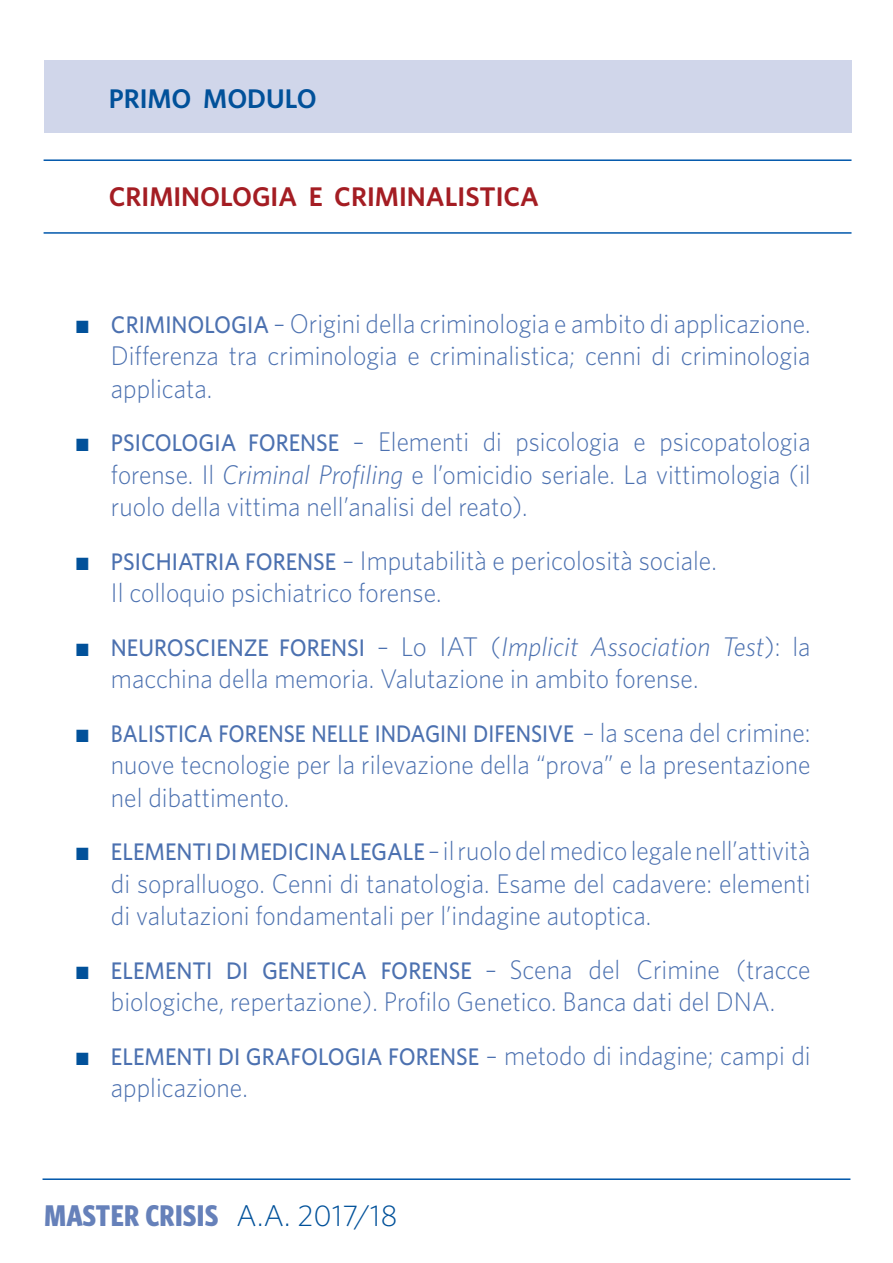
<style>
.page{position:relative;width:893px;height:1263px;background:#fff}
.page>*{position:absolute;margin:0;border:0;box-sizing:border-box;transform-origin:0 0}
.t1{font:700 30px "Whitney Condensed";letter-spacing:.01em;color:#6681ba}
.t2{font:300 27px/32.4px "Whitney";color:#4c71b0;scale:.95 1}
.t3{font:300 27px/32.4px "Whitney";color:#4c71b0;text-align:justify;scale:.94 1}
.t4{font:600 27px "Whitney";color:#a41d23}
.t5{font:600 27px "Whitney";color:#01519a}
.t6{font:500 24px "Whitney";color:#4c71b0;scale:.95 1}
.t7{font:500 24px "Whitney";color:#4c71b0;scale:.91 1}
.s1{font-family:"Times New Roman";font-weight:400;color:#01519a}
.s2{font-weight:500;font-size:24px}
.s3{font-style:italic}
.s4{font-family:"Times New Roman";font-weight:400;font-size:27px;color:#01519a}
.s5{font-weight:300;font-size:27px}
.s6{font-family:"Whitney";font-weight:300;color:#01519a}
</style>
<div class="page">
<hr style="left:43px;top:1178px;width:807px;height:2px;background:#0057ab">
<div style="left:44px;top:61px;width:807px;height:72px;background:#d0d6ea"></div>
<hr style="left:44px;top:159px;width:807px;height:2px;background:#0057ab">
<hr style="left:44px;top:232px;width:807px;height:2px;background:#0057ab">
<p class="t5" style="left:109px;top:82px;width:209px">PRIMO MODULO</p>
<p class="t4" style="left:109px;top:180px;width:432px">CRIMINOLOGIA E CRIMINALISTICA</p>
<p class="t2" style="left:111px;top:307px;width:738px;text-align:justify;text-indent:-36px"><span class="s1">■</span> <span class="s2">CRIMINOLOGIA</span> – Origini della criminologia e ambito di applicazione.<br>Differenza tra criminologia e criminalistica; cenni di criminologia applicata.</p>
<p class="t3" style="left:111px;top:425px;width:746px;text-indent:-36px"><span class="s1">■</span> <span class="s2">PSICOLOGIA FORENSE</span> – Elementi di psicologia e psicopatologia forense. Il <span class="s3">Criminal Profiling</span> e l’omicidio seriale. La vittimologia (il ruolo della vittima nell’analisi del reato).</p>
<p class="t2" style="left:111px;top:544px;width:639px;text-indent:-36px"><span class="s1">■</span> <span class="s2">PSICHIATRIA FORENSE</span> – Imputabilità e pericolosità sociale.<br>Il colloquio psichiatrico forense.</p>
<p class="t2" style="left:111px;top:630px;width:738px;text-indent:-36px"><span class="s1">■</span> <span class="s2">NEUROSCIENZE FORENSI</span> – Lo IAT (<span class="s3">Implicit Association Test</span>): la macchina della memoria. Valutazione in ambito forense.</p>
<p class="t7" style="left:75px;top:719px;width:810px"><span class="s4">■</span> BALISTICA FORENSE NELLE INDAGINI DIFENSIVE <span class="s5">– la scena del crimine:</span></p>
<p class="t2" style="left:111px;top:748px;width:738px">nuove tecnologie per la rilevazione della “prova” e la presentazione nel dibattimento.</p>
<p class="t2" style="left:111px;top:834px;width:738px;text-align:justify;text-indent:-36px"><span class="s1">■</span> <span class="s2">ELEMENTI DI MEDICINA LEGALE</span> – il ruolo del medico legale nell’attività di sopralluogo. Cenni di tanatologia. Esame del cadavere: elementi di valutazioni fondamentali per l’indagine autoptica.</p>
<p class="t6" style="left:75px;top:956px;width:776px"><span class="s4">■</span> ELEMENTI DI GENETICA FORENSE <span class="s5">– Scena del Crimine (tracce</span></p>
<p class="t2" style="left:111px;top:985px;width:701px">biologiche, repertazione). Profilo Genetico. Banca dati del DNA.</p>
<p class="t6" style="left:75px;top:1042px;width:776px"><span class="s4">■</span> ELEMENTI DI GRAFOLOGIA FORENSE <span class="s5">– metodo di indagine; campi di</span></p>
<p class="t2" style="left:111px;top:1071px;width:146px">applicazione.</p>
<p class="t1" style="left:45px;top:1198px;width:355px">MASTER CRISIS <span class="s6">A.A. 2017/18</span></p>
</div>
